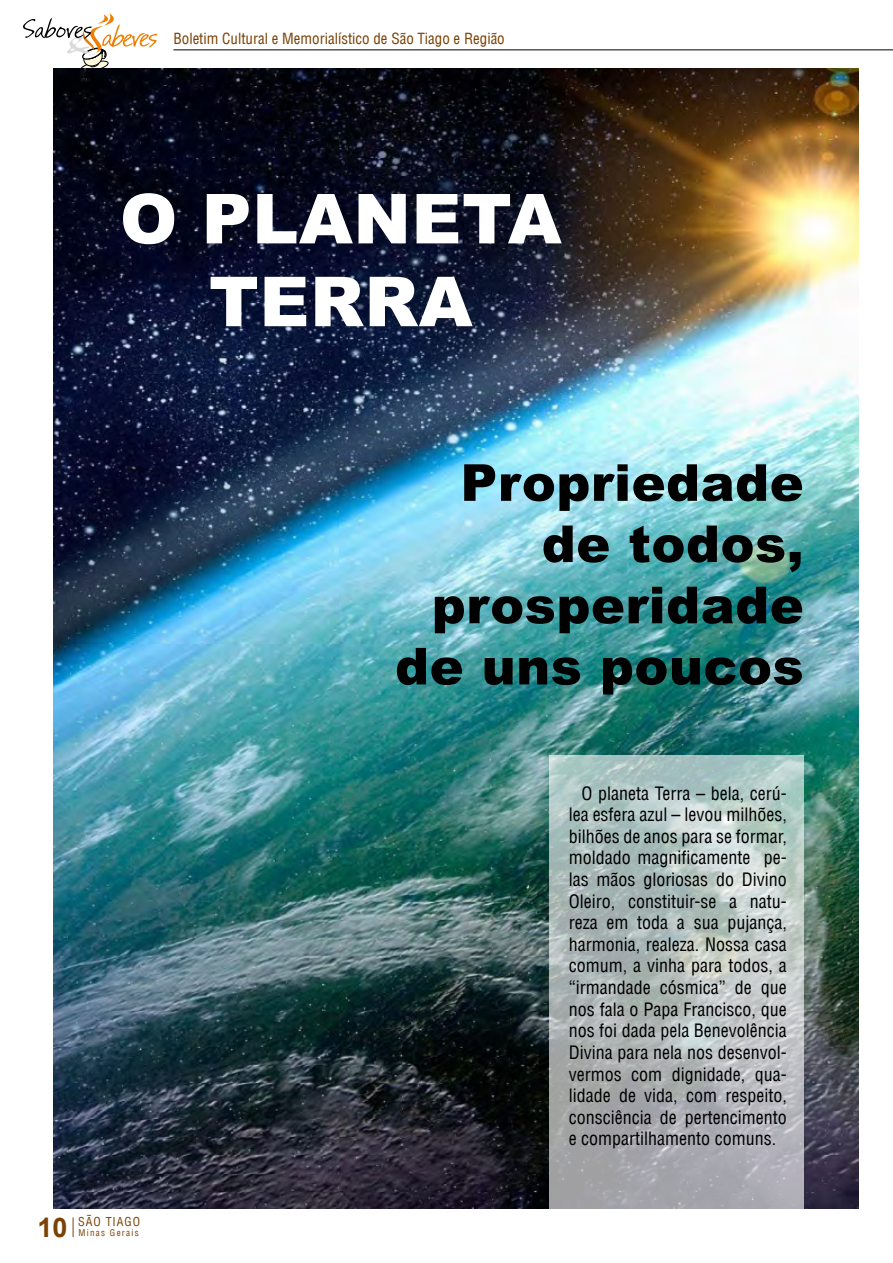
<style>
.page{position:relative;width:893px;height:1263px;background:#fff}
.page>*{position:absolute;margin:0;border:0;box-sizing:border-box;transform-origin:0 0}
.t1{font:900 69px/82.8px "Arial";letter-spacing:.01em;color:#fff;text-align:center}
.t2{font:900 51px/61.2px "Arial";letter-spacing:.01em;color:#000;text-align:right}
.t3{font:700 27px "Arial";color:#7b4206}
.t4{font:condensed 18px/21.6px "Helvetica LT";color:#000;text-align:justify}
.t5{font:condensed 15px "Helvetica LT";color:#7b4206}
.t6{font:condensed 12px "Helvetica LT";letter-spacing:.08em;color:#7b4206}
.t7{font:condensed 9px "Helvetica LT";letter-spacing:.14em;color:#7b4206}
</style>
<div class="page">
<svg style="left:23px;top:13px;width:134px;height:60px"></svg>
<hr style="left:173px;top:49px;width:720px;height:1px;background:#000">
<svg style="left:73px;top:1217px;width:1px;height:20px"></svg>
<img style="left:54px;top:68px;width:805px;height:1140px">
<svg style="left:550px;top:755px;width:254px;height:453px;background:#b2bcbc"></svg>
<p class="t5" style="left:173px;top:29px;width:333px">Boletim Cultural e Memorialístico de São Tiago e Região</p>
<h1 class="t1" style="left:120px;top:175px;width:443px">O PLANETA<br>TERRA</h1>
<h2 class="t2" style="left:395px;top:450px;width:410px">Propriedade de todos, prosperidade de uns poucos</h2>
<h3 class="t3" style="left:38px;top:1209px;width:32px">10</h3>
<p class="t6" style="left:78px;top:1214px;width:64px">SÃO TIAGO</p>
<p class="t7" style="left:79px;top:1227px;width:62px">Minas Gerais</p>
<p class="t4" style="left:569px;top:782px;width:220px;text-indent:13px">O planeta Terra – bela, cerú&shy;lea esfera azul – levou milhões, bilhões de anos para se formar, moldado magnificamente pe&shy;las mãos gloriosas do Divino Oleiro, constituir-se a natu&shy;reza em toda a sua pujança, harmonia, realeza. Nossa casa comum, a vinha para todos, a “irmandade cósmica” de que nos fala o Papa Francisco, que nos foi dada pela Benevolência Divina para nela nos desenvol&shy;vermos com dignidade, qua&shy;lidade de vida, com respeito, consciência de pertencimento e compartilhamento comuns.</p>
</div>
